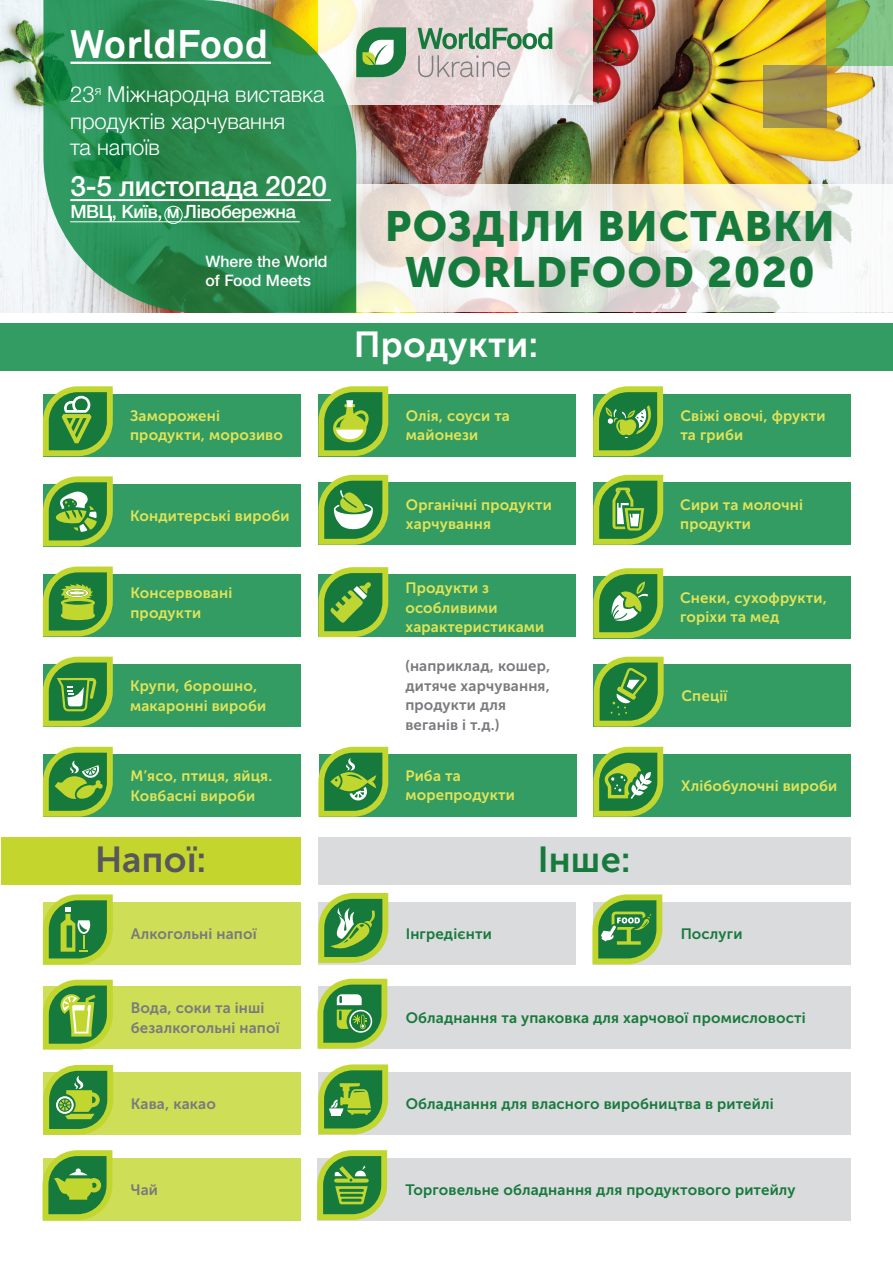
<style>
.page{position:relative;width:893px;height:1263px;background:#fff}
.page>*{position:absolute;margin:0;border:0;box-sizing:border-box;transform-origin:0 0}
.t1{font:42px/46.5px "Museo Sans Cyrl 900";letter-spacing:.03em;color:#177a3d;text-align:center}
.t2{font:700 39.3px "Akkurat Pro";color:#fff}
.t3{font:36px "Museo Sans Cyrl 700";letter-spacing:.01em;color:#fff}
.t4{font:36px "Museo Sans Cyrl 700";letter-spacing:.01em;color:#57585a}
.t5{font:36px "Museo Sans Cyrl 700";color:#177a3d}
.t6{font:500 28.2px "Helvetica Neue LTW1 G";letter-spacing:-.01em;color:#fff}
.t7{font:300 22.05px/26.4px "Helvetica Neue LTW1 G";color:#fff}
.t8{font:500 18.3px "Helvetica Neue LTW1 G";letter-spacing:-.02em;color:#fff}
.t9{font:500 15.9px/19px "Helvetica Neue LTW1 G";color:#fff}
.t10{font:15px/19.5px "Museo Sans Cyrl 700";letter-spacing:.01em;color:#e1e457}
.t11{font:15px "Museo Sans Cyrl 700";letter-spacing:.01em;color:#177a3d}
.t12{font:15px/19.5px "Museo Sans Cyrl 700";letter-spacing:.01em;color:#787a7d}
</style>
<div class="page">
<div style="left:0;top:323px;width:893px;height:48px;background:#339c63"></div>
<div style="left:1px;top:837px;width:300px;height:47px;background:#c4d62e"></div>
<div style="left:318px;top:837px;width:532px;height:47px;background:#dadbdc"></div>
<img style="left:0;top:0;width:893px;height:312px">
<svg style="left:763px;top:65px;width:64px;height:63px;background:#9c8b4e"></svg>
<svg style="left:356px;top:0;width:236px;height:105px;fill:#e8d8d7"></svg>
<svg style="left:418px;top:55px;width:92px;height:22px;background:#d2c6c6"></svg>
<svg style="left:418px;top:27px;width:134px;height:22px;background:#8cb196"></svg>
<svg style="left:356px;top:27px;width:50px;height:50px"></svg>
<svg style="left:827px;top:0;width:66px;height:65px;background:#80bb66"></svg>
<svg style="left:356px;top:184px;width:537px;height:128px"></svg>
<svg style="left:43px;top:0;width:313px;height:313px;background:#3f965f"></svg>
<hr style="left:70px;top:62px;width:201px;height:2px;background:#fff">
<hr style="left:70px;top:199px;width:261px;height:2px;background:#fff">
<hr style="left:70px;top:221px;width:230px;height:1px;background:#fff">
<div style="left:164px;top:206px;width:19px;height:18px;border:1px solid #fff;border-radius:50%"></div>
<div style="left:43px;top:394px;width:257px;height:62px;background:#339c63"></div>
<svg style="left:43px;top:386px;width:70px;height:70px;background:#66a749"></svg>
<div style="left:43px;top:484px;width:257px;height:62px;background:#339c63"></div>
<svg style="left:43px;top:476px;width:70px;height:70px;background:#6caa4f"></svg>
<div style="left:43px;top:574px;width:257px;height:62px;background:#339c63"></div>
<svg style="left:43px;top:566px;width:70px;height:70px;background:#70ac44"></svg>
<div style="left:43px;top:664px;width:257px;height:62px;background:#339c63"></div>
<svg style="left:43px;top:657px;width:70px;height:69px;background:#62a549"></svg>
<div style="left:43px;top:754px;width:257px;height:63px;background:#339c63"></div>
<svg style="left:43px;top:747px;width:70px;height:70px;background:#69a945"></svg>
<div style="left:318px;top:394px;width:258px;height:62px;background:#339c63"></div>
<svg style="left:318px;top:386px;width:70px;height:70px;background:#71ad4a"></svg>
<div style="left:318px;top:482px;width:258px;height:63px;background:#339c63"></div>
<svg style="left:318px;top:475px;width:70px;height:70px;background:#71ae56"></svg>
<div style="left:319px;top:754px;width:257px;height:63px;background:#339c63"></div>
<svg style="left:318px;top:747px;width:70px;height:70px;background:#67a747"></svg>
<div style="left:593px;top:394px;width:257px;height:62px;background:#339c63"></div>
<svg style="left:593px;top:386px;width:70px;height:70px;background:#64a647"></svg>
<div style="left:593px;top:482px;width:258px;height:63px;background:#339c63"></div>
<svg style="left:593px;top:475px;width:70px;height:70px;background:#67a749"></svg>
<div style="left:593px;top:576px;width:258px;height:62px;background:#339c63"></div>
<svg style="left:593px;top:568px;width:70px;height:70px;background:#69a950"></svg>
<div style="left:594px;top:664px;width:257px;height:62px;background:#339c63"></div>
<svg style="left:594px;top:657px;width:70px;height:69px;background:#5ca246"></svg>
<div style="left:593px;top:754px;width:258px;height:63px;background:#339c63"></div>
<svg style="left:593px;top:747px;width:70px;height:70px;background:#6baa4a"></svg>
<div style="left:318px;top:575px;width:258px;height:62px;background:#339c63"></div>
<svg style="left:318px;top:567px;width:70px;height:70px;background:#64a644"></svg>
<div style="left:43px;top:902px;width:258px;height:62px;background:#cfde57"></div>
<svg style="left:43px;top:894px;width:70px;height:70px;background:#70ab47"></svg>
<div style="left:318px;top:902px;width:257px;height:62px;background:#dadbdc"></div>
<div style="left:318px;top:1158px;width:533px;height:62px;background:#dadbdc"></div>
<div style="left:43px;top:986px;width:258px;height:62px;background:#cfde57"></div>
<svg style="left:43px;top:980px;width:70px;height:69px;background:#80b348"></svg>
<div style="left:318px;top:986px;width:533px;height:62px;background:#dadbdc"></div>
<div style="left:43px;top:1158px;width:258px;height:62px;background:#cfde57"></div>
<svg style="left:43px;top:1150px;width:69px;height:70px;background:#75ad41"></svg>
<div style="left:593px;top:902px;width:257px;height:63px;background:#dadbdc"></div>
<div style="left:43px;top:1073px;width:258px;height:62px;background:#cfde57"></div>
<svg style="left:43px;top:1065px;width:70px;height:70px;background:#79b044"></svg>
<div style="left:318px;top:1073px;width:532px;height:62px;background:#dadbdc"></div>
<svg style="left:317px;top:979px;width:70px;height:69px;background:#74ad59"></svg>
<svg style="left:592px;top:894px;width:70px;height:70px;background:#72ab54"></svg>
<svg style="left:317px;top:1150px;width:70px;height:70px;background:#71aa4d"></svg>
<svg style="left:318px;top:1064px;width:70px;height:70px;background:#78ae4f"></svg>
<svg style="left:318px;top:893px;width:70px;height:70px;background:#76ae55"></svg>
<h2 class="t2" style="left:70px;top:20px;width:200px">WorldFood</h2>
<h3 class="t7" style="left:70px;top:81px;width:256px">23<sup>я</sup> Міжнародна виставка продуктів харчування<br>та напоїв</h3>
<h3 class="t6" style="left:70px;top:169px;width:258px">3-5 листопада 2020</h3>
<p class="t8" style="left:70px;top:201px;width:227px">МВЦ, Київ, м Лівобережна</p>
<p class="t9" style="left:206px;top:251px;width:124px">Where the World of Food Meets</p>
<p class="t10" style="left:130px;top:406px;width:154px">Заморожені продукти, морозиво</p>
<p class="t10" style="left:130px;top:506px;width:161px">Кондитерські вироби</p>
<p class="t10" style="left:130px;top:583px;width:103px">Консервовані продукти</p>
<p class="t10" style="left:130px;top:676px;width:138px">Крупи, борошно, макаронні вироби</p>
<p class="t10" style="left:130px;top:766px;width:143px">М’ясо, птиця, яйця.<br>Ковбасні вироби</p>
<h1 class="t1" style="left:385px;top:203px;width:444px">РОЗДІЛИ ВИСТАВКИ<br>WORLDFOOD 2020</h1>
<h3 class="t3" style="left:354px;top:324px;width:186px">Продукти:</h3>
<p class="t10" style="left:406px;top:406px;width:106px">Олія, соуси та майонези</p>
<p class="t10" style="left:406px;top:495px;width:147px">Органічні продукти харчування</p>
<p class="t10" style="left:405px;top:578px;width:140px">Продукти з особливими характеристиками</p>
<p class="t12" style="left:405px;top:656px;width:147px">(наприклад, кошер, дитяче харчування, продукти для веганів і т.д.)</p>
<p class="t10" style="left:405px;top:766px;width:111px">Риба та морепродукти</p>
<p class="t10" style="left:680px;top:406px;width:147px">Свіжі овочі, фрукти та гриби</p>
<p class="t10" style="left:680px;top:495px;width:124px">Сири та молочні продукти</p>
<p class="t10" style="left:680px;top:588px;width:148px">Снеки, сухофрукти, горіхи та мед</p>
<p class="t10" style="left:681px;top:686px;width:48px">Спеції</p>
<p class="t10" style="left:681px;top:776px;width:158px">Хлібобулочні вироби</p>
<h3 class="t4" style="left:95px;top:839px;width:113px">Напої:</h3>
<h3 class="t5" style="left:538px;top:839px;width:94px">Інше:</h3>
<p class="t12" style="left:131px;top:924px;width:127px">Алкогольні напої</p>
<p class="t11" style="left:406px;top:925px;width:88px">Інгредієнти</p>
<p class="t11" style="left:681px;top:926px;width:63px">Послуги</p>
<p class="t12" style="left:131px;top:998px;width:150px">Вода, соки та інші безалкогольні напої</p>
<p class="t11" style="left:406px;top:1009px;width:401px">Обладнання та упаковка для харчової промисловості</p>
<p class="t12" style="left:131px;top:1094px;width:87px">Кава, какао</p>
<p class="t11" style="left:406px;top:1096px;width:369px">Обладнання для власного виробництва в ритейлі</p>
<p class="t12" style="left:131px;top:1180px;width:29px">Чай</p>
<p class="t11" style="left:405px;top:1181px;width:392px">Торговельне обладнання для продуктового ритейлу</p>
</div>
